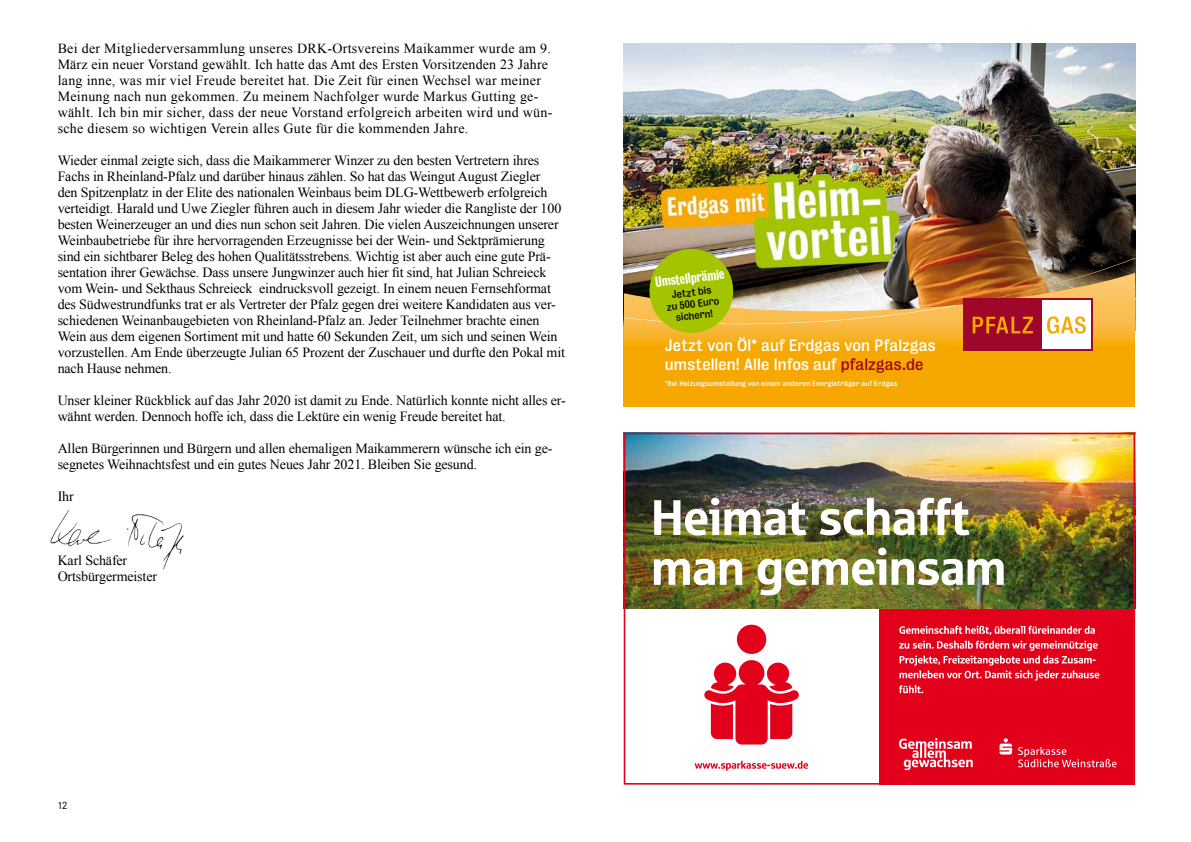
<style>
.page{position:relative;width:1191px;height:842px;background:#fff}
.page>*{position:absolute;margin:0;border:0;box-sizing:border-box;transform-origin:0 0}
.t1{font:15px/18.8px "Bureau Grotesque Five Three";letter-spacing:.01em;color:#fff}
.t2{font:14px/16px "Times New Roman";letter-spacing:-.01em;color:#000}
.t3{font:14px/16px "Times New Roman";letter-spacing:.02em;color:#000}
.t4{font:13.4px "Bureau Grotesque Three Five";color:#fff}
.t5{font:11px "Corporate S";color:#000}
.t6{font:9.6px/11.5px "Bureau Grotesque Five Three";color:#000;text-align:center}
.t7{font:6.7px "Bureau Grotesque Five Three";letter-spacing:.03em;color:#fff}
.s1{color:#9e062a}
</style>
<div class="page">
<img style="left:50px;top:509px;width:134px;height:61px">
<img style="left:624px;top:43px;width:511px;height:215px">
<div style="left:624px;top:326px;width:511px;height:81px;background:#f7a800"></div>
<img style="left:624px;top:258px;width:511px;height:93px">
<div style="left:963px;top:298px;width:129px;height:53px;background:#9e062a"></div>
<div style="left:1042px;top:301px;width:48px;height:48px;background:#fff"></div>
<svg style="left:972px;top:317px;width:61px;height:16px"></svg>
<svg style="left:1047px;top:316px;width:38px;height:18px"></svg>
<img style="left:624px;top:246px;width:341px;height:89px">
<img style="left:626px;top:436px;width:506px;height:173px">
<img style="left:654px;top:548px;width:349px;height:47px">
<img style="left:654px;top:498px;width:315px;height:37px">
<svg style="left:704px;top:625px;width:95px;height:119px"></svg>
<svg style="left:694px;top:761px;width:114px;height:10px"></svg>
<div style="left:879px;top:609px;width:256px;height:176px;background:#e2001a"></div>
<svg style="left:899px;top:641px;width:200px;height:52px"></svg>
<svg style="left:899px;top:626px;width:195px;height:9px"></svg>
<svg style="left:1018px;top:747px;width:98px;height:20px"></svg>
<svg style="left:999px;top:738px;width:13px;height:16px"></svg>
<svg style="left:899px;top:738px;width:73px;height:32px"></svg>
<div style="left:623px;top:433px;width:512px;height:352px;border:2px solid #e2001a"></div>
<p class="t3" style="left:58px;top:40px;width:496px">Bei der Mitgliederversammlung unseres DRK-Ortsvereins Maikammer wurde am 9.<br>März ein neuer Vorstand gewählt. Ich hatte das Amt des Ersten Vorsitzenden 23 Jahre lang inne, was mir viel Freude bereitet hat. Die Zeit für einen Wechsel war meiner Meinung nach nun gekommen. Zu meinem Nachfolger wurde Markus Gutting ge&shy;wählt. Ich bin mir sicher, dass der neue Vorstand erfolgreich arbeiten wird und wün&shy;sche diesem so wichtigen Verein alles Gute für die kommenden Jahre.</p>
<p class="t2" style="left:58px;top:152px;width:509px">Wieder einmal zeigte sich, dass die Maikammerer Winzer zu den besten Vertretern ihres Fachs in Rheinland-Pfalz und darüber hinaus zählen. So hat das Weingut August Ziegler<br>den Spitzenplatz in der Elite des nationalen Weinbaus beim DLG-Wettbewerb erfolgreich verteidigt. Harald und Uwe Ziegler führen auch in diesem Jahr wieder die Rangliste der 100 besten Weinerzeuger an und dies nun schon seit Jahren. Die vielen Auszeichnungen unserer Weinbaubetriebe für ihre hervorragenden Erzeugnisse bei der Wein- und Sektprämierung sind ein sichtbarer Beleg des hohen Qualitätsstrebens. Wichtig ist aber auch eine gute Prä&shy;sentation ihrer Gewächse. Dass unsere Jungwinzer auch hier fit sind, hat Julian Schreieck vom Wein- und Sekthaus Schreieck eindrucksvoll gezeigt. In einem neuen Fernsehformat des Südwestrundfunks trat er als Vertreter der Pfalz gegen drei weitere Kandidaten aus ver&shy;schiedenen Weinanbaugebieten von Rheinland-Pfalz an. Jeder Teilnehmer brachte einen Wein aus dem eigenen Sortiment mit und hatte 60 Sekunden Zeit, um sich und seinen Wein vorzustellen. Am Ende überzeugte Julian 65 Prozent der Zuschauer und durfte den Pokal mit nach Hause nehmen.</p>
<p class="t2" style="left:58px;top:392px;width:509px">Unser kleiner Rückblick auf das Jahr 2020 ist damit zu Ende. Natürlich konnte nicht alles er&shy;wähnt werden. Dennoch hoffe ich, dass die Lektüre ein wenig Freude bereitet hat.</p>
<p class="t2" style="left:58px;top:440px;width:496px">Allen Bürgerinnen und Bürgern und allen ehemaligen Maikammerern wünsche ich ein ge&shy;segnetes Weihnachtsfest und ein gutes Neues Jahr 2021. Bleiben Sie gesund.</p>
<p class="t2" style="left:58px;top:488px;width:18px">Ihr</p>
<p class="t2" style="left:58px;top:552px;width:101px">Karl Schäfer<br>Ortsbürgermeister</p>
<p class="t5" style="left:57px;top:799px;width:13px">12</p>
<p class="t4" style="left:654px;top:274px;width:71px;rotate:-7deg">Umstellprämie</p>
<p class="t6" style="left:664px;top:290px;width:54px;rotate:-7deg">Jetzt bis<br>zu 500 Euro sichern!</p>
<p class="t1" style="left:665px;top:336px;width:272px">Jetzt von Öl* auf Erdgas von Pfalzgas umstellen! Alle Infos auf <span class="s1">pfalzgas.de</span></p>
<p class="t7" style="left:665px;top:380px;width:234px">*Bei Heizungsumstellung von einem anderen Energieträger auf Erdgas</p>
</div>
